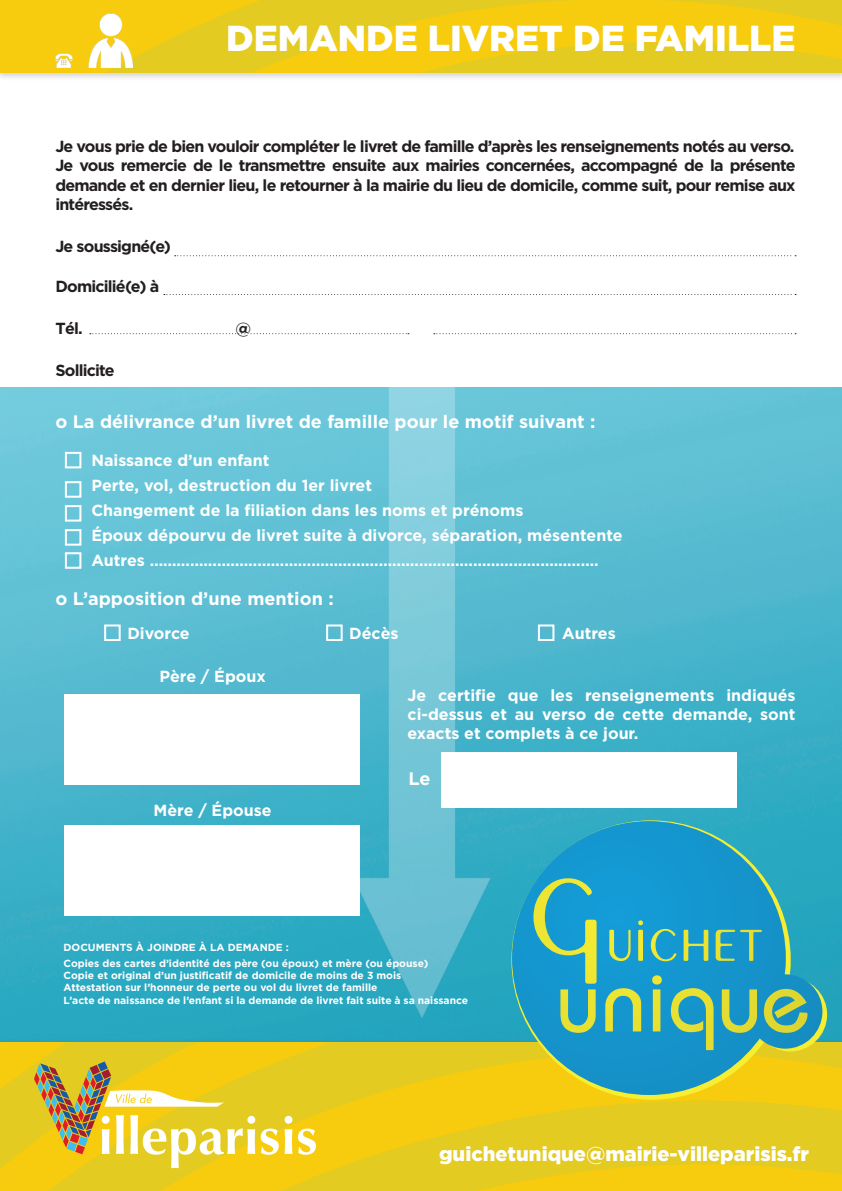
<style>
.page{position:relative;width:842px;height:1191px;background:#fff}
.page>*{position:absolute;margin:0;border:0;box-sizing:border-box;transform-origin:0 0}
.t1{font:169.7px "Peignot";color:#f6ee33}
.t2{font:900 36.1px "Gotham";color:#fff}
.t3{font:900 20px "Gotham";color:#fff}
.t4{font:700 18px "Gotham";color:#fff}
.t5{font:700 16px/19.2px "Gotham";color:#fff}
.t6{font:700 16px/19.2px "Gotham";letter-spacing:-.05em;color:#231f20;text-align:justify}
.t7{font:700 10.3px/12.4px "Gotham";color:#fff}
</style>
<div class="page">
<img style="left:0;top:387px;width:842px;height:652px">
<div style="left:0;top:0;width:842px;height:81px;background:#231f20;opacity:.21"></div>
<img style="left:0;top:0;width:842px;height:72px">
<div style="left:0;top:1039px;width:842px;height:152px;background:#231f20;opacity:.21"></div>
<img style="left:55px;top:14px;width:78px;height:53px">
<svg style="left:261px;top:1128px;width:18px;height:26px"></svg>
<svg style="left:285px;top:1115px;width:7px;height:39px"></svg>
<svg style="left:298px;top:1128px;width:18px;height:26px"></svg>
<svg style="left:98px;top:1061px;width:10px;height:10px"></svg>
<svg style="left:34px;top:1063px;width:221px;height:105px;background:#e0c547"></svg>
<svg style="left:753px;top:977px;width:74px;height:74px"></svg>
<svg style="left:512px;top:821px;width:310px;height:274px;background:#3ea4ad"></svg>
<svg style="left:175px;top:255px;width:621px;height:1px"></svg>
<svg style="left:164px;top:294px;width:632px;height:1px"></svg>
<svg style="left:434px;top:333px;width:362px;height:1px"></svg>
<svg style="left:90px;top:333px;width:319px;height:1px"></svg>
<div style="left:65px;top:694px;width:295px;height:90px;background:#fff"></div>
<div style="left:65px;top:825px;width:295px;height:91px;background:#fff"></div>
<div style="left:104px;top:624px;width:17px;height:17px;border:2px solid #fff"></div>
<div style="left:65px;top:452px;width:16px;height:16px;border:2px solid #fff"></div>
<div style="left:65px;top:481px;width:16px;height:17px;border:2px solid #fff"></div>
<div style="left:65px;top:505px;width:16px;height:16px;border:2px solid #fff"></div>
<div style="left:65px;top:529px;width:16px;height:16px;border:2px solid #fff"></div>
<div style="left:65px;top:552px;width:16px;height:17px;border:2px solid #fff"></div>
<div style="left:326px;top:624px;width:17px;height:17px;border:2px solid #fff"></div>
<div style="left:538px;top:624px;width:16px;height:17px;border:2px solid #fff"></div>
<div style="left:441px;top:752px;width:296px;height:55px;background:#fff"></div>
<h2 class="t2" style="left:226px;top:17px;width:571px">DEMANDE LIVRET DE FAMILLE</h2>
<p class="t6" style="left:55px;top:136px;width:742px">Je vous prie de bien vouloir compléter le livret de famille d’après les renseignements notés au verso.<br>Je vous remercie de le transmettre ensuite aux mairies concernées, accompagné de la présente demande et en dernier lieu, le retourner à la mairie du lieu de domicile, comme suit, pour remise aux intéressés.</p>
<p class="t6" style="left:55px;top:236px;width:117px">Je soussigné(e)</p>
<p class="t6" style="left:55px;top:276px;width:105px">Domicilié(e) à</p>
<p class="t6" style="left:55px;top:318px;width:29px">Tél.</p>
<p class="t6" style="left:235px;top:318px;width:17px">@</p>
<p class="t6" style="left:55px;top:360px;width:61px">Sollicite</p>
<p class="t4" style="left:55px;top:411px;width:542px">o La délivrance d’un livret de famille pour le motif suivant :</p>
<p class="t5" style="left:91px;top:451px;width:180px">Naissance d’un enfant</p>
<p class="t5" style="left:55px;top:476px;width:25px">P</p>
<p class="t5" style="left:102px;top:476px;width:272px">erte, vol, destruction du 1er livret</p>
<p class="t5" style="left:55px;top:500px;width:25px">C</p>
<p class="t5" style="left:91px;top:498px;width:533px;line-height:24.9px;text-indent:12px">hangement de la filiation dans les noms et prénoms<br>époux dépourvu de livret suite à divorce, séparation, mésentente</p>
<p class="t5" style="left:55px;top:550px;width:26px">A</p>
<p class="t5" style="left:104px;top:550px;width:496px">utres ……………………………………………………………………………………….</p>
<p class="t4" style="left:55px;top:588px;width:280px">o L’apposition d’une mention :</p>
<p class="t5" style="left:127px;top:623px;width:64px">Divorce</p>
<p class="t5" style="left:349px;top:623px;width:51px">Décès</p>
<p class="t5" style="left:562px;top:623px;width:55px">Autres</p>
<p class="t5" style="left:159px;top:667px;width:108px">Père / époux</p>
<p class="t5" style="left:153px;top:800px;width:120px">Mère / épouse</p>
<p class="t5" style="left:408px;top:685px;width:389px;text-align:justify">Je certifie que les renseignements indiqués ci-dessus et au verso de cette demande, sont exacts et complets à ce jour.</p>
<p class="t4" style="left:408px;top:768px;width:24px">Le</p>
<p class="t7" style="left:64px;top:938px;width:366px;line-height:16px;text-indent:118px">re à la demande :<br>Copies des cartes d’identité des père (ou époux) et mère (ou épouse)</p>
<p class="t7" style="left:64px;top:968px;width:406px">Copie et original d’un justificatif de domicile de moins de 3 mois<br>Attestation sur l’honneur de perte ou vol du livret de famille<br>L’acte de naissance de l’enfant si la demande de livret fait suite à sa naissance</p>
<p class="t7" style="left:64px;top:940px;width:106px">Documents à joind</p>
<h1 class="t1" style="left:524px;top:816px;width:83px">g</h1>
<p class="t3" style="left:439px;top:1142px;width:371px">guichetunique@mairie-villeparisis.fr</p>
</div>
